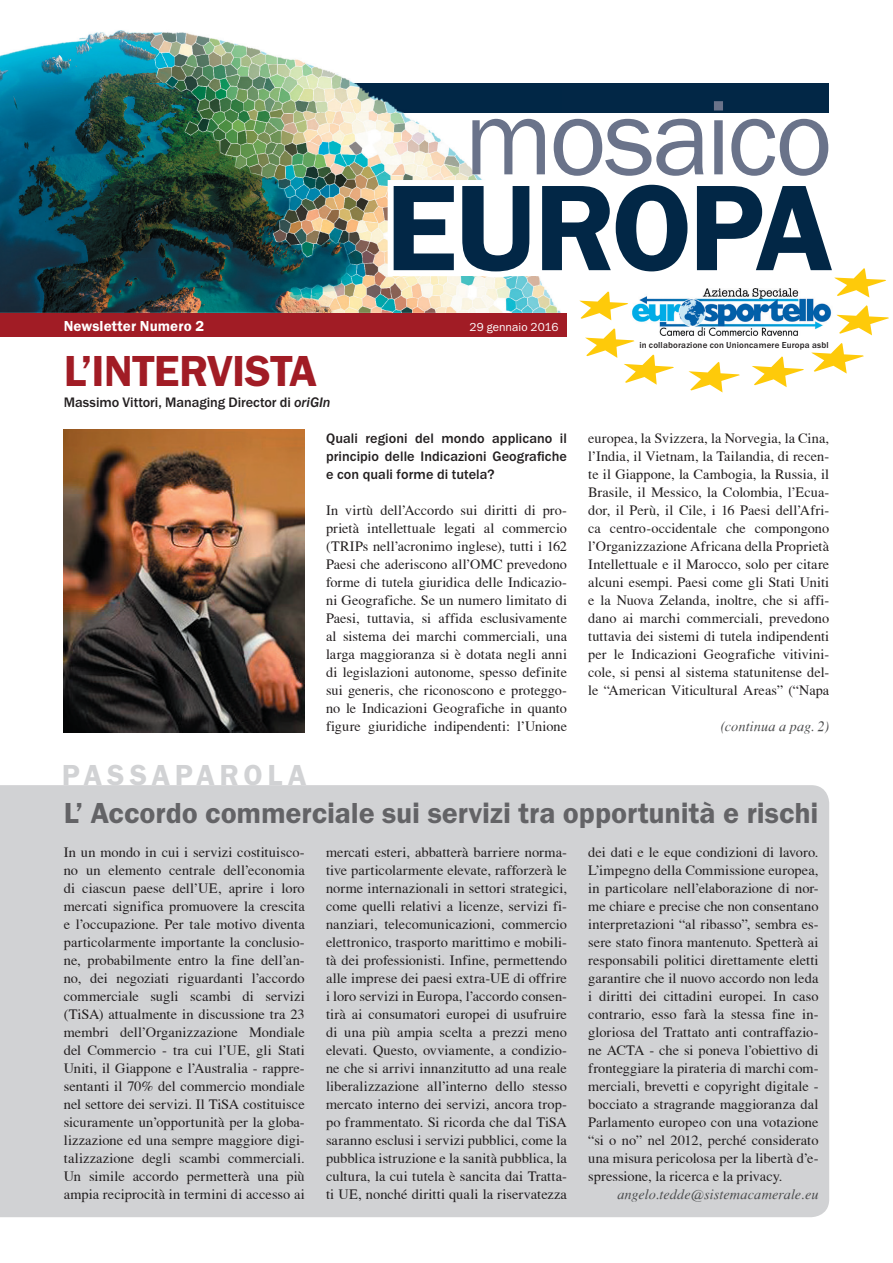
<style>
.page{position:relative;width:893px;height:1263px;background:#fff}
.page>*{position:absolute;margin:0;border:0;box-sizing:border-box;transform-origin:0 0}
.t1{font:600 126.15px "Franklin Gothic Itc T";letter-spacing:-.025em;color:#022746}
.t2{font:109.65px "Franklin Gothic Itc T";letter-spacing:-.03em;color:#6a738a}
.t3{font:600 45px "Franklin Gothic Itc T";letter-spacing:-.015em;color:#a11c25}
.t4{font:600 30px "Franklin Gothic Itc T";letter-spacing:-.005em;color:#636366}
.t5{font:600 30px "Franklin Gothic Itc T";letter-spacing:.16em;color:#d1d2d4}
.t6{font:600 15px "Franklin Gothic Itc T";letter-spacing:.005em;color:#fff}
.t7{font:14.25px/18px "T Acc LAD";letter-spacing:.005em;color:#231f20;text-align:justify}
.t8{font:500 14.25px/18px "Franklin Gothic Itc T";letter-spacing:.005em;color:#231f20;text-align:justify}
.t9{font:14.25px "T Acc LAD Italic";letter-spacing:.005em;color:#4b4c4d}
.t10{font:12px "Franklin Gothic Itc T";letter-spacing:.005em;color:#fff}
.t11{font:500 9px "Franklin Gothic Itc T";letter-spacing:.02em;color:#231f20}
.s1{font-style:italic}
</style>
<div class="page">
<div style="left:64px;top:83px;width:765px;height:29px;background:#022746"></div>
<img style="left:0;top:30px;width:561px;height:283px">
<img style="left:64px;top:83px;width:497px;height:29px">
<div style="left:0;top:313px;width:567px;height:23px;background:#a11c25"></div>
<svg style="left:382px;top:166px;width:507px;height:226px"></svg>
<div style="left:0;top:785px;width:829px;height:432px;background:#d1d2d4"></div>
<img style="left:64px;top:429px;width:241px;height:304px">
<h2 class="t2" style="left:464px;top:74px;width:370px">mosaico</h2>
<h1 class="t1" style="left:385px;top:155px;width:449px">EUROPA</h1>
<p class="t6" style="left:64px;top:317px;width:142px">Newsletter Numero 2</p>
<p class="t10" style="left:470px;top:319px;width:90px">29 gennaio 2016</p>
<h3 class="t3" style="left:64px;top:344px;width:255px">L’INTERVISTA</h3>
<p class="t8" style="left:64px;top:393px;width:268px">Massimo Vittori, Managing Director di <span class="s1">oriGIn</span></p>
<h3 class="t5" style="left:62px;top:758px;width:246px">PASSAPAROLA</h3>
<p class="t8" style="left:326px;top:429px;width:242px">Quali regioni del mondo applicano il principio delle Indicazioni Geografiche e con quali forme di tutela?</p>
<p class="t7" style="left:326px;top:501px;width:242px">In virtù dell’Accordo sui diritti di pro&shy;prietà intellettuale legati al commercio (TRIPs nell’acronimo inglese), tutti i 162<br>Paesi che aderiscono all’OMC prevedono forme di tutela giuridica delle Indicazio&shy;ni Geografiche. Se un numero limitato di Paesi, tuttavia, si affida esclusivamente al sistema dei marchi commerciali, una larga maggioranza si è dotata negli anni di legislazioni autonome, spesso definite sui generis, che riconoscono e proteggo&shy;no le Indicazioni Geografiche in quanto figure giuridiche indipendenti: l’Unione</p>
<p class="t11" style="left:639px;top:340px;width:191px">in collaborazione con Unioncamere Europa asbl</p>
<p class="t7" style="left:588px;top:429px;width:242px">europea, la Svizzera, la Norvegia, la Cina, l’India, il Vietnam, la Tailandia, di recen&shy;te il Giappone, la Cambogia, la Russia, il Brasile, il Messico, la Colombia, l’Ecua&shy;dor, il Perù, il Cile, i 16 Paesi dell’Afri&shy;ca centro-occidentale che compongono l’Organizzazione Africana della Proprietà Intellettuale e il Marocco, solo per citare alcuni esempi. Paesi come gli Stati Uniti e la Nuova Zelanda, inoltre, che si affi&shy;dano ai marchi commerciali, prevedono tuttavia dei sistemi di tutela indipendenti per le Indicazioni Geografiche vitivini&shy;cole, si pensi al sistema statunitense del&shy;le “American Viticultural Areas” (“Napa</p>
<p class="t9" style="left:721px;top:718px;width:110px">(continua a pag. 2)</p>
<h3 class="t4" style="left:64px;top:796px;width:756px">L’ Accordo commerciale sui servizi tra opportunità e rischi</h3>
<p class="t7" style="left:64px;top:843px;width:242px">In un mondo in cui i servizi costituisco&shy;no un elemento centrale dell’economia di ciascun paese dell’UE, aprire i loro mercati significa promuovere la crescita e l’occupazione. Per tale motivo diventa particolarmente importante la conclusio&shy;ne, probabilmente entro la fine dell’an&shy;no, dei negoziati riguardanti l’accordo commerciale sugli scambi di servizi (TiSA) attualmente in discussione tra 23 membri dell’Organizzazione Mondiale del Commercio - tra cui l’UE, gli Stati Uniti, il Giappone e l’Australia - rappre&shy;sentanti il 70% del commercio mondiale nel settore dei servizi. Il TiSA costituisce sicuramente un’opportunità per la globa&shy;lizzazione ed una sempre maggiore digi&shy;talizzazione degli scambi commerciali.<br>Un simile accordo permetterà una più ampia reciprocità in termini di accesso ai</p>
<p class="t7" style="left:326px;top:843px;width:242px">mercati esteri, abbatterà barriere norma&shy;tive particolarmente elevate, rafforzerà le norme internazionali in settori strategici, come quelli relativi a licenze, servizi fi&shy;nanziari, telecomunicazioni, commercio elettronico, trasporto marittimo e mobili&shy;tà dei professionisti. Infine, permettendo alle imprese dei paesi extra-UE di offrire i loro servizi in Europa, l’accordo consen&shy;tirà ai consumatori europei di usufruire di una più ampia scelta a prezzi meno elevati. Questo, ovviamente, a condizio&shy;ne che si arrivi innanzitutto ad una reale liberalizzazione all’interno dello stesso mercato interno dei servizi, ancora trop&shy;po frammentato. Si ricorda che dal TiSA saranno esclusi i servizi pubblici, come la pubblica istruzione e la sanità pubblica, la cultura, la cui tutela è sancita dai Tratta&shy;ti UE, nonché diritti quali la riservatezza</p>
<p class="t7" style="left:588px;top:843px;width:232px">dei dati e le eque condizioni di lavoro.<br>L’impegno della Commissione europea, in particolare nell’elaborazione di nor&shy;me chiare e precise che non consentano interpretazioni “al ribasso”, sembra es&shy;sere stato finora mantenuto. Spetterà ai responsabili politici direttamente eletti garantire che il nuovo accordo non leda i diritti dei cittadini europei. In caso contrario, esso farà la stessa fine in&shy;gloriosa del Trattato anti contraffazio&shy;ne ACTA - che si poneva l’obiettivo di fronteggiare la pirateria di marchi com&shy;merciali, brevetti e copyright digitale - bocciato a stragrande maggioranza dal Parlamento europeo con una votazione “si o no” nel 2012, perché considerato una misura pericolosa per la libertà d’e&shy;spressione, la ricerca e la privacy.</p>
<p class="t9" style="left:617px;top:1186px;width:203px">angelo.tedde@sistemacamerale.eu</p>
</div>
